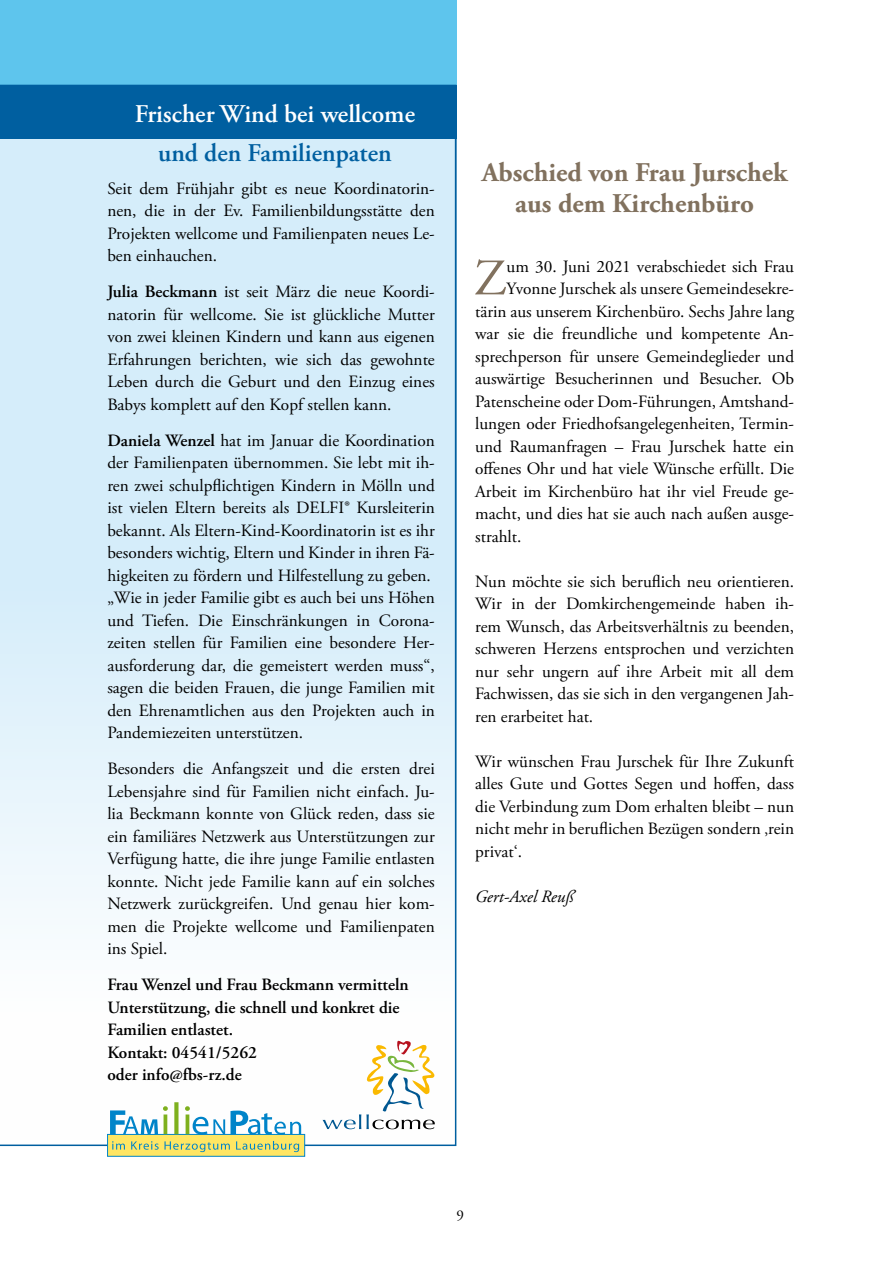
<style>
.page{position:relative;width:893px;height:1263px;background:#fff}
.page>*{position:absolute;margin:0;border:0;box-sizing:border-box;transform-origin:0 0}
.t1{font:51.15px "Adobe Garamond Pro";color:#81715e}
.t2{font:700 27px/31.5px "Adobe Garamond Pro";color:#81715e;text-align:center}
.t3{font:600 25.5px "Adobe Garamond Pro";color:#fff}
.t4{font:600 25.5px "Adobe Garamond Pro";color:#005fa0}
.t5{font:17.25px/22.5px "Adobe Garamond Pro";color:#000;text-align:justify}
.t6{font:600 17.25px/22.5px "Adobe Garamond Pro";color:#000}
.t7{font:italic 17.25px "Adobe Garamond Pro";color:#000}
.t8{font:15px "Adobe Garamond Pro";color:#000}
.s1{font-weight:600}
</style>
<div class="page">
<div style="left:0;top:0;width:456px;height:115px;background:#5ec5ed"></div>
<svg style="left:0;top:139px;width:456px;height:1007px"></svg>
<div style="left:0;top:85px;width:456px;height:54px;background:#005fa0"></div>
<div style="left:107px;top:1134px;width:198px;height:22px;background:#ffe663"></div>
<svg style="left:110px;top:1102px;width:191px;height:33px"></svg>
<svg style="left:112px;top:1141px;width:187px;height:11px"></svg>
<svg style="left:323px;top:1039px;width:113px;height:90px"></svg>
<h3 class="t3" style="left:135px;top:99px;width:282px">Frischer Wind bei wellcome</h3>
<h3 class="t4" style="left:158px;top:138px;width:235px">und den Familienpaten</h3>
<p class="t5" style="left:107px;top:178px;width:329px">Seit dem Frühjahr gibt es neue Koordinatorin&shy;nen, die in der Ev. Familienbildungsstätte den Projekten wellcome und Familienpaten neues Le&shy;ben einhauchen.</p>
<p class="t5" style="left:107px;top:281px;width:329px"><span class="s1">Julia Beckmann</span> ist seit März die neue Koordi&shy;natorin für wellcome. Sie ist glückliche Mutter von zwei kleinen Kindern und kann aus eigenen Erfahrungen berichten, wie sich das gewohnte Leben durch die Geburt und den Einzug eines Babys komplett auf den Kopf stellen kann.</p>
<p class="t5" style="left:107px;top:429px;width:329px;text-align:left"><span class="s1">Daniela Wenzel</span> hat im Januar die Koordination der Familienpaten übernommen. Sie lebt mit ih&shy;ren zwei schulpflichtigen Kindern in Mölln und ist vielen Eltern bereits als DELFI® Kursleiterin bekannt. Als Eltern-Kind-Koordinatorin ist es ihr besonders wichtig, Eltern und Kinder in ihren Fä&shy;higkeiten zu fördern und Hilfestellung zu geben. „Wie in jeder Familie gibt es auch bei uns Höhen und Tiefen. Die Einschränkungen in Corona&shy;zeiten stellen für Familien eine besondere Her&shy;ausforderung dar, die gemeistert werden muss“, sagen die beiden Frauen, die junge Familien mit den Ehrenamtlichen aus den Projekten auch in Pandemiezeiten unterstützen.</p>
<p class="t5" style="left:107px;top:758px;width:329px">Besonders die Anfangszeit und die ersten drei Lebensjahre sind für Familien nicht einfach. Ju&shy;lia Beckmann konnte von Glück reden, dass sie ein familiäres Netzwerk aus Unterstützungen zur Verfügung hatte, die ihre junge Familie entlasten konnte. Nicht jede Familie kann auf ein solches Netzwerk zurückgreifen. Und genau hier kom&shy;men die Projekte wellcome und Familienpaten ins Spiel.</p>
<p class="t6" style="left:107px;top:973px;width:303px">Frau Wenzel und Frau Beckmann vermitteln<br>Unterstützung, die schnell und konkret die<br>Familien entlastet.<br>Kontakt: 04541/5262<br>oder info@fbs-rz.de</p>
<h2 class="t2" style="left:482px;top:157px;width:307px">Abschied von Frau Jurschek aus dem Kirchenbüro</h2>
<h1 class="t1" style="left:474px;top:247px;width:34px">Z</h1>
<p class="t5" style="left:507px;top:256px;width:289px">um 30. Juni 2021 verabschiedet sich Frau</p>
<p class="t5" style="left:507px;top:278px;width:289px">Yvonne Jurschek als unsere Gemeindesekre-</p>
<p class="t5" style="left:475px;top:301px;width:321px">tärin aus unserem Kirchenbüro. Sechs Jahre lang</p>
<p class="t5" style="left:475px;top:323px;width:320px">war sie die freundliche und kompetente An-</p>
<p class="t5" style="left:475px;top:346px;width:320px">sprechperson für unsere Gemeindeglieder und</p>
<p class="t5" style="left:475px;top:368px;width:320px">auswärtige Besucherinnen und Besucher. Ob</p>
<p class="t5" style="left:475px;top:391px;width:320px">Patenscheine oder Dom-Führungen, Amtshand-</p>
<p class="t5" style="left:475px;top:413px;width:320px">lungen oder Friedhofsangelegenheiten, Termin-</p>
<p class="t5" style="left:475px;top:436px;width:320px">und Raumanfragen – Frau Jurschek hatte ein</p>
<p class="t5" style="left:475px;top:458px;width:320px">offenes Ohr und hat viele Wünsche erfüllt. Die</p>
<p class="t5" style="left:475px;top:481px;width:320px">Arbeit im Kirchenbüro hat ihr viel Freude ge-</p>
<p class="t5" style="left:475px;top:503px;width:320px">macht, und dies hat sie auch nach außen ausge-</p>
<p class="t5" style="left:475px;top:526px;width:48px">strahlt.</p>
<p class="t5" style="left:475px;top:571px;width:320px">Nun möchte sie sich beruflich neu orientieren.<br>Wir in der Domkirchengemeinde haben ih&shy;rem Wunsch, das Arbeitsverhältnis zu beenden, schweren Herzens entsprochen und verzichten nur sehr ungern auf ihre Arbeit mit all dem Fachwissen, das sie sich in den vergangenen Jah&shy;ren erarbeitet hat.</p>
<p class="t5" style="left:475px;top:751px;width:320px">Wir wünschen Frau Jurschek für Ihre Zukunft alles Gute und Gottes Segen und hoffen, dass die Verbindung zum Dom erhalten bleibt – nun nicht mehr in beruflichen Bezügen sondern ‚rein privat‘.</p>
<p class="t7" style="left:475px;top:886px;width:100px">Gert-Axel Reuß</p>
<p class="t8" style="left:457px;top:1206px;width:9px">9</p>
</div>
